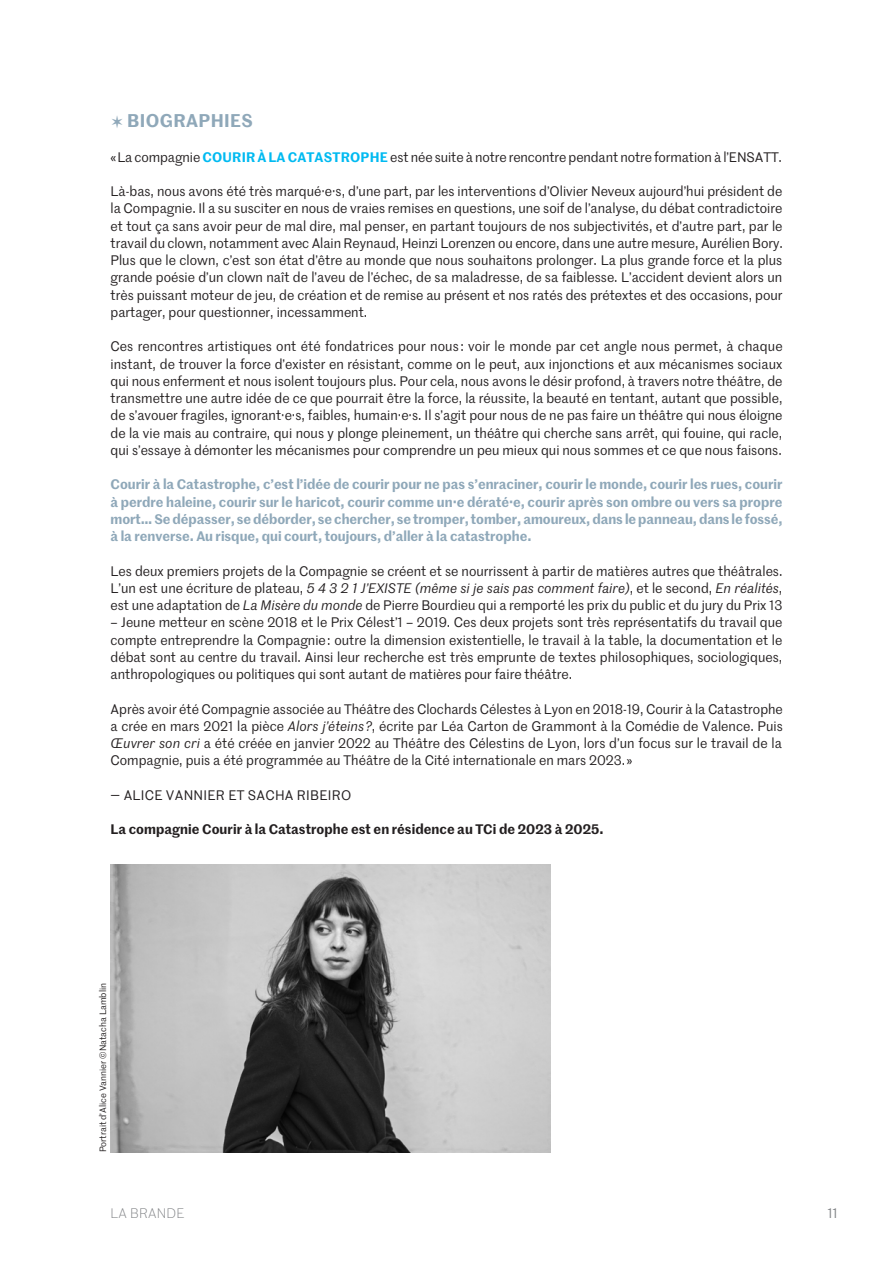
<style>
.page{position:relative;width:893px;height:1263px;background:#fff}
.page>*{position:absolute;margin:0;border:0;box-sizing:border-box;transform-origin:0 0}
.t1{font:600 18px "Marr Sans";letter-spacing:.02em;color:#8fa8b9}
.t2{font:13.5px/17.2px "Marr Sans";color:#231f20;text-align:justify}
.t3{font:600 13.5px/17.2px "Marr Sans";color:#8fa8b9;text-align:justify}
.t4{font:600 13.5px "Marr Sans";letter-spacing:.005em;color:#231f20}
.t5{font:13.5px "Marr Sans";letter-spacing:.02em;color:#231f20}
.t6{font:300 13.5px "Marr Sans";letter-spacing:.02em;color:#808285}
.t7{font:13.5px "Marr Sans";color:#808285}
.t8{font:9px "Marr Sans";color:#231f20}
.s1{font-family:"Graduel Sirius";font-weight:400;font-size:24px}
.s2{font-weight:600;color:#00baf1}
.s3{font-style:italic}
</style>
<div class="page">
<img style="left:111px;top:865px;width:439px;height:287px">
<h1 class="t1" style="left:111px;top:107px;width:144px"><span class="s1">✫</span> BIOGRAPHIES</h1>
<p class="t2" style="left:111px;top:147px;width:673px">« La compagnie <span class="s2">COURIR À LA CATASTROPHE</span> est née suite à notre rencontre pendant notre formation à l’ENSATT.</p>
<p class="t2" style="left:111px;top:182px;width:674px">Là-bas, nous avons été très marqué·e·s, d’une part, par les interventions d’Olivier Neveux aujourd’hui président de la Compagnie. Il a su susciter en nous de vraies remises en questions, une soif de l’analyse, du débat contradictoire et tout ça sans avoir peur de mal dire, mal penser, en partant toujours de nos subjectivités, et d’autre part, par le travail du clown, notamment avec Alain Reynaud, Heinzi Lorenzen ou encore, dans une autre mesure, Aurélien Bory.<br>Plus que le clown, c’est son état d’être au monde que nous souhaitons prolonger. La plus grande force et la plus grande poésie d’un clown naît de l’aveu de l’échec, de sa maladresse, de sa faiblesse. L’accident devient alors un très puissant moteur de jeu, de création et de remise au présent et nos ratés des prétextes et des occasions, pour partager, pour questionner, incessamment.</p>
<p class="t2" style="left:111px;top:337px;width:673px">Ces rencontres artistiques ont été fondatrices pour nous : voir le monde par cet angle nous permet, à chaque instant, de trouver la force d’exister en résistant, comme on le peut, aux injonctions et aux mécanismes sociaux qui nous enferment et nous isolent toujours plus. Pour cela, nous avons le désir profond, à travers notre théâtre, de transmettre une autre idée de ce que pourrait être la force, la réussite, la beauté en tentant, autant que possible, de s’avouer fragiles, ignorant·e·s, faibles, humain·e·s. Il s’agit pour nous de ne pas faire un théâtre qui nous éloigne de la vie mais au contraire, qui nous y plonge pleinement, un théâtre qui cherche sans arrêt, qui fouine, qui racle, qui s’essaye à démonter les mécanismes pour comprendre un peu mieux qui nous sommes et ce que nous faisons.</p>
<p class="t3" style="left:111px;top:475px;width:674px">Courir à la Catastrophe, c’est l’idée de courir pour ne pas s’enraciner, courir le monde, courir les rues, courir à perdre haleine, courir sur le haricot, courir comme un·e dératé·e, courir après son ombre ou vers sa propre mort… Se dépasser, se déborder, se chercher, se tromper, tomber, amoureux, dans le panneau, dans le fossé, à la renverse. Au risque, qui court, toujours, d’aller à la catastrophe.</p>
<p class="t2" style="left:111px;top:562px;width:673px">Les deux premiers projets de la Compagnie se créent et se nourrissent à partir de matières autres que théâtrales.<br>L’un est une écriture de plateau, <span class="s3">5 4 3 2 1 J’EXISTE (même si je sais pas comment faire)</span>, et le second, <span class="s3">En réalités</span>, est une adaptation de <span class="s3">La Misère du monde</span> de Pierre Bourdieu qui a remporté les prix du public et du jury du Prix 13</p>
<p class="t2" style="left:111px;top:613px;width:673px">– Jeune metteur en scène 2018 et le Prix Célest’1 – 2019. Ces deux projets sont très représentatifs du travail que compte entreprendre la Compagnie : outre la dimension existentielle, le travail à la table, la documentation et le débat sont au centre du travail. Ainsi leur recherche est très emprunte de textes philosophiques, sociologiques, anthropologiques ou politiques qui sont autant de matières pour faire théâtre.</p>
<p class="t2" style="left:111px;top:700px;width:674px">Après avoir été Compagnie associée au Théâtre des Clochards Célestes à Lyon en 2018-19, Courir à la Catastrophe a crée en mars 2021 la pièce <span class="s3">Alors j’éteins ?</span>, écrite par Léa Carton de Grammont à la Comédie de Valence. Puis <span class="s3">Œuvrer son cri</span> a été créée en janvier 2022 au Théâtre des Célestins de Lyon, lors d’un focus sur le travail de la Compagnie, puis a été programmée au Théâtre de la Cité internationale en mars 2023. »</p>
<p class="t5" style="left:111px;top:785px;width:242px">— ALICE VANNIER ET SACHA RIBEIRO</p>
<p class="t4" style="left:111px;top:819px;width:494px">La compagnie Courir à la Catastrophe est en résidence au TCi de 2023 à 2025.</p>
<p class="t8" style="left:97px;top:1152px;width:171px;rotate:-90deg">Portrait d’Alice Vannier ©Natacha Lamblin</p>
<p class="t6" style="left:111px;top:1204px;width:75px">LA BRANDE</p>
<p class="t7" style="left:827px;top:1204px;width:12px">11</p>
</div>
